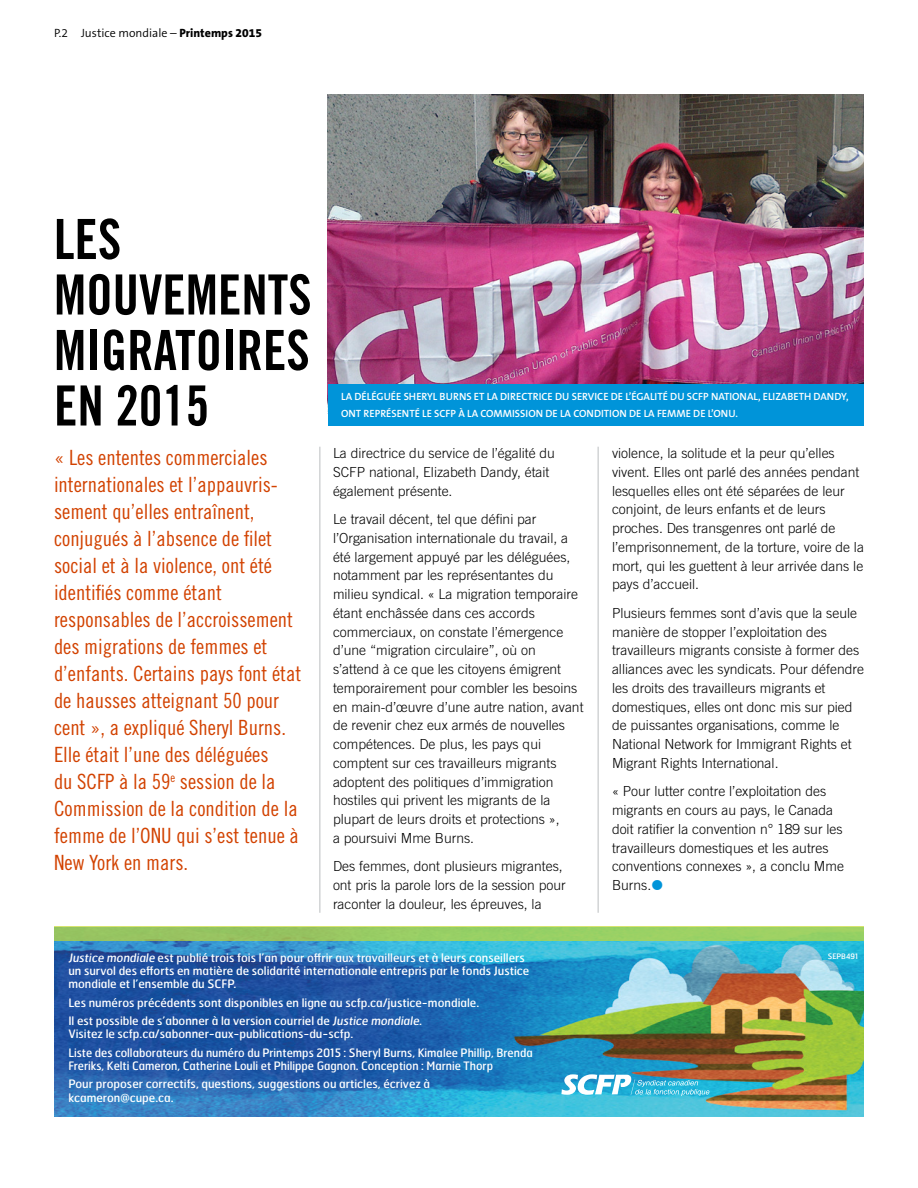
<style>
.page{position:relative;width:918px;height:1188px;background:#fff}
.page>*{position:absolute;margin:0;border:0;box-sizing:border-box;transform-origin:0 0}
.Title_1{font:55.5px/55.5px "Trade Gothic Bold Cond Twenty";color:#000;scale:.95 1}
.Intro_Paragraph{font:21px/27px "Trade Gothic Cond Eighteen";color:#d24200}
.Copy_f{font:300 13.8px/18.8px "Trade Gothic LT Std";color:#000}
.t1{font:300 12px "The Sans B4";color:#000}
.t2{font:11.7px/13.2px "Hermes FB";color:#fff}
.t3{font:11.7px/13.2px "Hermes FB";color:#fff;scale:.96 1}
.Cutlines{font:600 10.5px/16.5px "The Sans B6";color:#fff}
.t4{font:7.5px "Hermes FB";color:#fff}
.s1{font-family:"The Sans B8";font-weight:800}
</style>
<div class="page">
<img style="left:54px;top:941px;width:810px;height:175px">
<svg style="left:54px;top:927px;width:810px;height:14px;fill:#98cf64"></svg>
<svg style="left:561px;top:1074px;width:149px;height:22px"></svg>
<hr style="left:320px;top:447px;width:1px;height:466px;background:#bcbec0">
<hr style="left:598px;top:447px;width:1px;height:466px;background:#bcbec0">
<img style="left:328px;top:94px;width:535px;height:290px">
<div style="left:328px;top:384px;width:535px;height:42px;background:#0094d9"></div>
<p class="t1" style="left:54px;top:26px;width:209px">P.2 Justice mondiale – <span class="s1">Printemps 2015</span></p>
<p class="Title_1" style="left:54px;top:211px;width:273px">LES<br>MOUVEMENTS<br>MIGRATOIRES<br>EN 2015</p>
<p class="Cutlines" style="left:341px;top:389px;width:509px">LA DÉLÉGUÉE SHERYL BURNS ET LA DIRECTRICE DU SERVICE DE L’ÉGALITÉ DU SCFP NATIONAL, ELIZABETH DANDY,<br>ONT REPRÉSENTÉ LE SCFP À LA COMMISSION DE LA CONDITION DE LA FEMME DE L’ONU.</p>
<p class="Intro_Paragraph" style="left:54px;top:443px;width:249px">« Les ententes commerciales internationales et l’appauvris&shy;sement qu’elles entraînent, conjugués à l’absence de filet social et à la violence, ont été identifiés comme étant responsables de l’accroissement des migrations de femmes et d’enfants. Certains pays font état de hausses atteignant 50 pour cent », a expliqué Sheryl Burns.<br>Elle était l’une des déléguées<br>du SCFP à la 59<sup>e</sup> session de la<br>Commission de la condition de la femme de l’ONU qui s’est tenue à<br>New York en mars.</p>
<p class="Copy_f" style="left:333px;top:444px;width:224px">La directrice du service de l’égalité du<br>SCFP national, Elizabeth Dandy, était également présente.</p>
<p class="Copy_f" style="left:333px;top:510px;width:252px">Le travail décent, tel que défini par l’Organisation internationale du travail, a été largement appuyé par les déléguées, notamment par les représentantes du milieu syndical. « La migration temporaire étant enchâssée dans ces accords commerciaux, on constate l’émergence d’une “migration circulaire”, où on s’attend à ce que les citoyens émigrent temporairement pour combler les besoins en main-d’œuvre d’une autre nation, avant de revenir chez eux armés de nouvelles compétences. De plus, les pays qui comptent sur ces travailleurs migrants adoptent des politiques d’immigration hostiles qui privent les migrants de la plupart de leurs droits et protections »,<br>a poursuivi Mme Burns.</p>
<p class="Copy_f" style="left:333px;top:857px;width:234px">Des femmes, dont plusieurs migrantes, ont pris la parole lors de la session pour raconter la douleur, les épreuves, la</p>
<p class="t2" style="left:68px;top:951px;width:463px">Justice mondiale est publié trois fois l’an pour offrir aux travailleurs et à leurs conseillers un survol des efforts en matière de solidarité internationale entrepris par le fonds Justice mondiale et l’ensemble du SCFP.</p>
<p class="t2" style="left:68px;top:995px;width:412px">Les numéros précédents sont disponibles en ligne au scfp.ca/justice-mondiale.</p>
<p class="t2" style="left:68px;top:1014px;width:357px">Il est possible de s’abonner à la version courriel de Justice mondiale.<br>Visitez le scfp.ca/sabonner-aux-publications-du-scfp.</p>
<p class="t3" style="left:68px;top:1046px;width:485px">Liste des collaborateurs du numéro du Printemps 2015 : Sheryl Burns, Kimalee Phillip, Brenda<br>Freriks, Kelti Cameron, Catherine Louli et Philippe Gagnon. Conception : Marnie Thorp</p>
<p class="t2" style="left:68px;top:1077px;width:363px">Pour proposer correctifs, questions, suggestions ou articles, écrivez à kcameron@cupe.ca.</p>
<p class="Copy_f" style="left:612px;top:444px;width:253px">violence, la solitude et la peur qu’elles vivent. Elles ont parlé des années pendant lesquelles elles ont été séparées de leur conjoint, de leurs enfants et de leurs proches. Des transgenres ont parlé de l’emprisonnement, de la torture, voire de la mort, qui les guettent à leur arrivée dans le pays d’accueil.</p>
<p class="Copy_f" style="left:612px;top:604px;width:253px">Plusieurs femmes sont d’avis que la seule manière de stopper l’exploitation des travailleurs migrants consiste à former des alliances avec les syndicats. Pour défendre les droits des travailleurs migrants et domestiques, elles ont donc mis sur pied de puissantes organisations, comme le National Network for Immigrant Rights et Migrant Rights International.</p>
<p class="Copy_f" style="left:612px;top:782px;width:234px">« Pour lutter contre l’exploitation des migrants en cours au pays, le Canada doit ratifier la convention n° 189 sur les travailleurs domestiques et les autres conventions connexes », a conclu Mme Burns.</p>
<p class="t4" style="left:828px;top:951px;width:32px">SEPB491</p>
</div>
